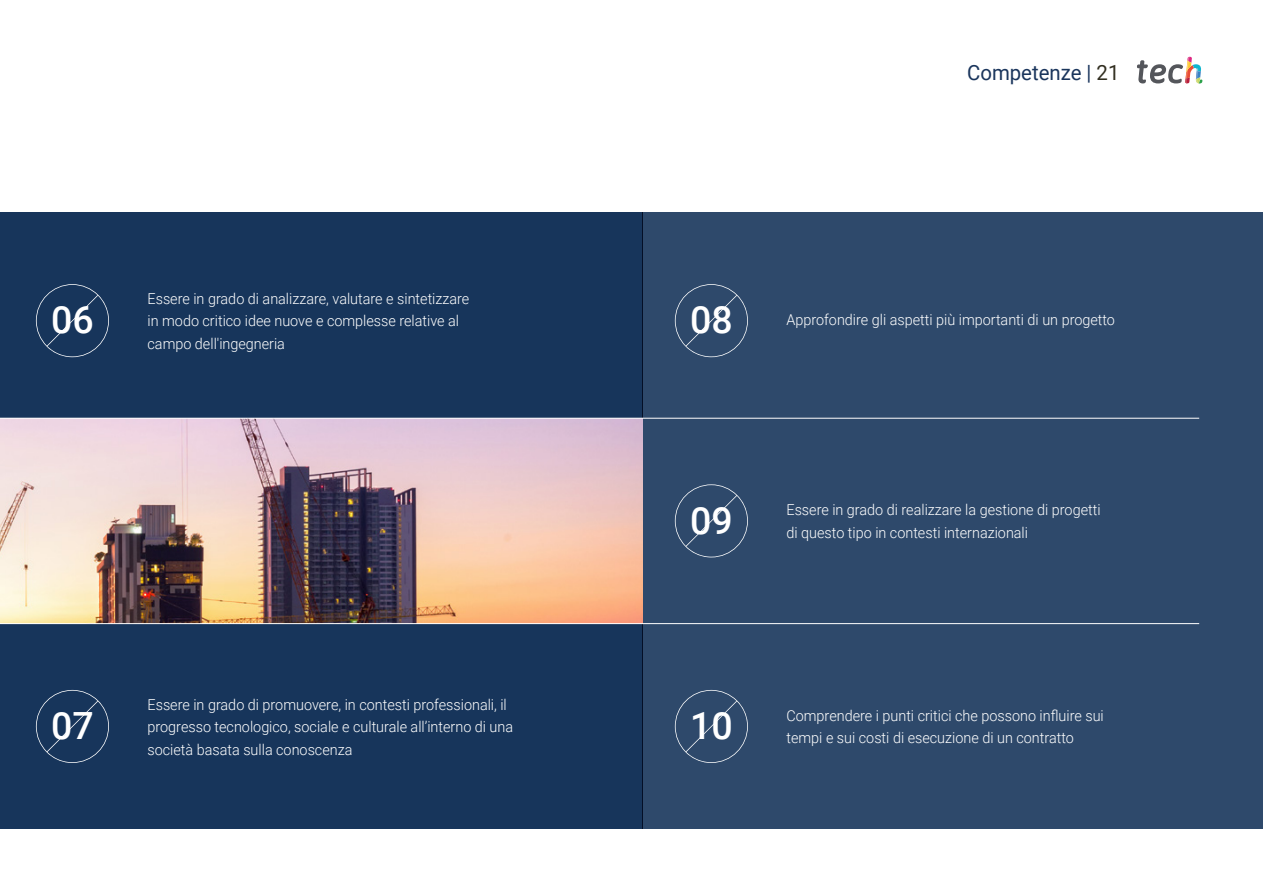
<style>
.page{position:relative;width:1263px;height:893px;background:#fff}
.page>*{position:absolute;margin:0;border:0;box-sizing:border-box;transform-origin:0 0}
.t1{font:500 37.5px "Roboto";color:#fff}
.t2{font:21px "Roboto";color:#1a355c}
.t3{font:300 15px/22.5px "Roboto";color:#fff;scale:.96 1}
.s1{color:#312e20}
</style>
<div class="page">
<svg style="left:1137px;top:57px;width:65px;height:27px"></svg>
<div style="left:0;top:213px;width:642px;height:616px;background:#17355b"></div>
<div style="left:642px;top:213px;width:621px;height:616px;background:#2e496b"></div>
<svg style="left:36px;top:284px;width:73px;height:73px"></svg>
<svg style="left:675px;top:284px;width:73px;height:73px"></svg>
<svg style="left:36px;top:690px;width:73px;height:73px"></svg>
<svg style="left:675px;top:484px;width:73px;height:73px"></svg>
<svg style="left:675px;top:690px;width:73px;height:73px"></svg>
<img style="left:0;top:419px;width:642px;height:204px">
<hr style="left:0;top:418px;width:1199px;height:1px;background:#fff">
<hr style="left:0;top:623px;width:1199px;height:1px;background:#fff">
<h2 class="t2" style="left:967px;top:57px;width:154px">Competenze | <span class="s1">21</span></h2>
<p class="t3" style="left:148px;top:287px;width:337px">Essere in grado di analizzare, valutare e sintetizzare in modo critico idee nuove e complesse relative al campo dell'ingegneria</p>
<h1 class="t1" style="left:51px;top:294px;width:44px">06</h1>
<h1 class="t1" style="left:690px;top:294px;width:44px">08</h1>
<p class="t3" style="left:786px;top:308px;width:344px">Approfondire gli aspetti più importanti di un progetto</p>
<h1 class="t1" style="left:51px;top:699px;width:44px">07</h1>
<p class="t3" style="left:148px;top:692px;width:382px">Essere in grado di promuovere, in contesti professionali, il progresso tecnologico, sociale e culturale all’interno di una società basata sulla conoscenza</p>
<h1 class="t1" style="left:690px;top:494px;width:44px">09</h1>
<p class="t3" style="left:786px;top:498px;width:329px">Essere in grado di realizzare la gestione di progetti di questo tipo in contesti internazionali</p>
<h1 class="t1" style="left:690px;top:699px;width:44px">10</h1>
<p class="t3" style="left:786px;top:704px;width:332px">Comprendere i punti critici che possono influire sui</p>
<p class="t3" style="left:786px;top:726px;width:301px">tempi e sui costi di esecuzione di un contratto</p>
</div>
